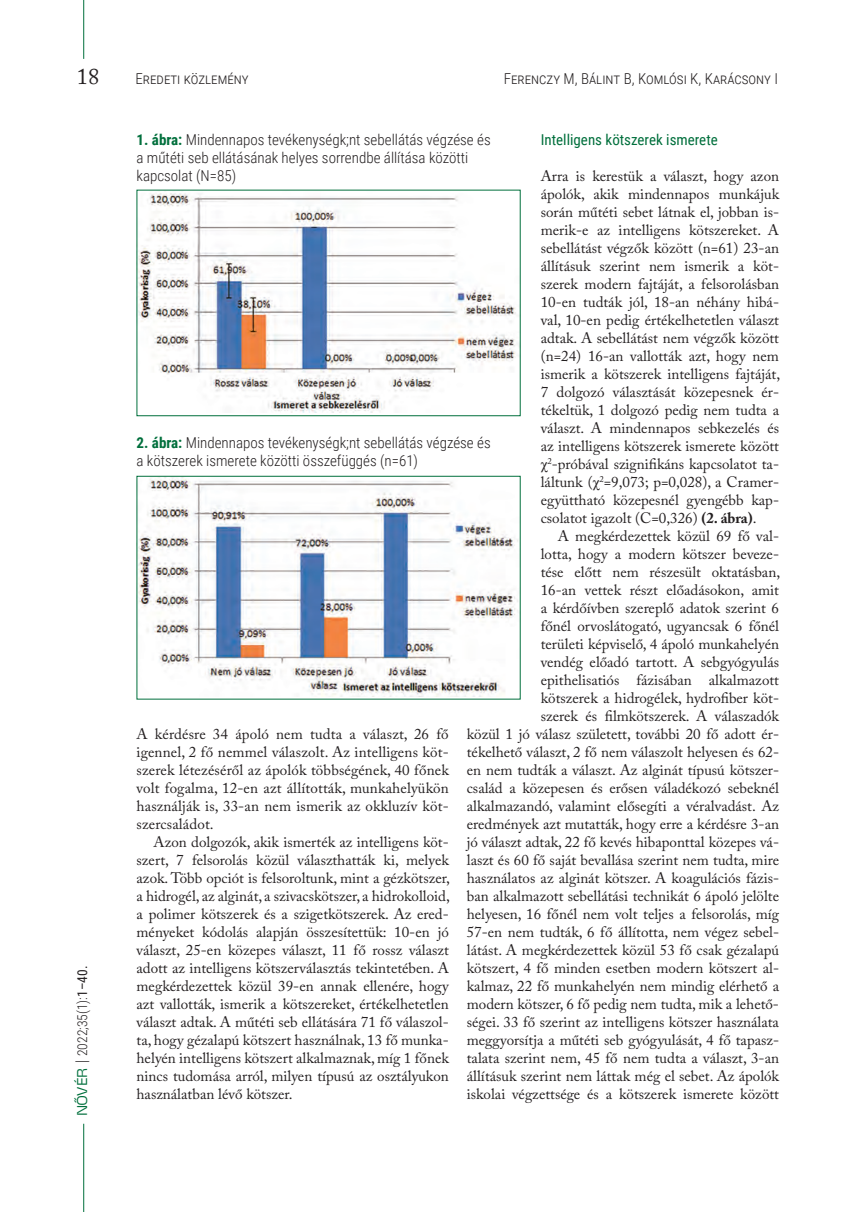
<style>
.page{position:relative;width:851px;height:1212px;background:#fff}
.page>*{position:absolute;margin:0;border:0;box-sizing:border-box;transform-origin:0 0}
.t1{font:22.5px "Adobe Caslon Pro";color:#231f20}
.t2{font:15px/18px "Adobe Caslon Pro";color:#231f20;text-align:justify}
.t3{font:300 15px/18px "Roboto Condensed";color:#231f20}
.t4{font:15px "Roboto Condensed";color:#006f3c}
.t5{font:300 13.5px "Roboto Condensed";color:#231f20}
.s1{font-family:"Max OT";color:#006f3c}
.s2{font-family:"Adobe Caslon Pro";font-weight:400}
.s3{font-weight:400}
.s4{font-weight:700;color:#006f3c}
.s5{font-family:"Times New Roman"}
.s6{font-weight:700}
</style>
<div class="page">
<hr style="left:83px;top:1123px;width:1px;height:88px;background:#006f3c">
<hr style="left:83px;top:0;width:1px;height:59px;background:#006f3c">
<img style="left:138px;top:193px;width:378px;height:220px">
<img style="left:138px;top:478px;width:380px;height:218px">
<div style="left:136px;top:476px;width:384px;height:223px;border:1px solid #006f3c"></div>
<h1 class="t1" style="left:77px;top:63px;width:24px">18</h1>
<p class="t3" style="left:135px;top:69px;width:115px">Eredeti közlemény</p>
<p class="t3" style="left:503px;top:69px;width:275px">Ferenczy M, Bálint B, Komlósi K, Karácsony I</p>
<p class="t5" style="left:73px;top:1115px;width:152px;rotate:-90deg"><span class="s1">NŐVÉR</span> <span class="s2">|</span> 2022;35(1):<span class="s3">1–40.</span></p>
<p class="t3" style="left:136px;top:130px;width:355px"><span class="s4">1. ábra:</span> Mindennapos tevékenységk;nt sebellátás végzése és a műtéti seb ellátásának helyes sorrendbe állítása közötti kapcsolat (N=85)</p>
<p class="t4" style="left:540px;top:129px;width:178px">Intelligens kötszerek ismerete</p>
<p class="t2" style="left:540px;top:166px;width:241px">Arra is kerestük a választ, hogy azon ápolók, akik mindennapos munkájuk során műtéti sebet látnak el, jobban is&shy;merik-e az intelligens kötszereket. A sebellátást végzők között (n=61) 23-an állításuk szerint nem ismerik a köt&shy;szerek modern fajtáját, a felsorolásban 10-en tudták jól, 18-an néhány hibá&shy;val, 10-en pedig értékelhetetlen választ adtak. A sebellátást nem végzők között (n=24) 16-an vallották azt, hogy nem ismerik a kötszerek intelligens fajtáját, 7 dolgozó választását közepesnek ér&shy;tékeltük, 1 dolgozó pedig nem tudta a választ. A mindennapos sebkezelés és az intelligens kötszerek ismerete között <span class="s5">χ</span><sup>2</sup>-próbával szignifikáns kapcsolatot ta&shy;láltunk (<span class="s5">χ</span><sup>2</sup>=9,073; p=0,028), a Cramer&shy;együttható közepesnél gyengébb kap&shy;csolatot igazolt (C=0,326) <span class="s6">(2. ábra)</span>.</p>
<p class="t2" style="left:466px;top:526px;width:315px;text-align:right">A megkérdezettek közül 69 fő val-<br>lotta, hogy a modern kötszer beveze-<br>tése előtt nem részesült oktatásban,<br>16-an vettek részt előadásokon, amit<br>a kérdőívben szereplő adatok szerint 6<br>főnél orvoslátogató, ugyancsak 6 főnél<br>területi képviselő, 4 ápoló munkahelyén<br>vendég előadó tartott. A sebgyógyulás epithelisatiós fázisában alkalmazott<br>kötszerek a hidrogélek, hydrofiber köt-<br>szerek és filmkötszerek. A válaszadók<br>közül 1 jó válasz született, további 20 fő adott ér&shy;tékelhető választ, 2 fő nem válaszolt helyesen és 62- en nem tudták a választ. Az alginát típusú kötszer&shy;család a közepesen és erősen váladékozó sebeknél alkalmazandó, valamint elősegíti a véralvadást. Az eredmények azt mutatták, hogy erre a kérdésre 3-an jó választ adtak, 22 fő kevés hibaponttal közepes vá&shy;laszt és 60 fő saját bevallása szerint nem tudta, mire használatos az alginát kötszer. A koagulációs fázis&shy;ban alkalmazott sebellátási technikát 6 ápoló jelölte helyesen, 16 főnél nem volt teljes a felsorolás, míg 57-en nem tudták, 6 fő állította, nem végez sebel&shy;látást. A megkérdezettek közül 53 fő csak gézalapú kötszert, 4 fő minden esetben modern kötszert al&shy;kalmaz, 22 fő munkahelyén nem mindig elérhető a modern kötszer, 6 fő pedig nem tudta, mik a lehető&shy;ségei. 33 fő szerint az intelligens kötszer használata meggyorsítja a műtéti seb gyógyulását, 4 fő tapasz&shy;talata szerint nem, 45 fő nem tudta a választ, 3-an állításuk szerint nem láttak még el sebet. Az ápolók iskolai végzettsége és a kötszerek ismerete között</p>
<p class="t3" style="left:136px;top:433px;width:355px"><span class="s4">2. ábra:</span> Mindennapos tevékenységk;nt sebellátás végzése és a kötszerek ismerete közötti összefüggés (n=61)</p>
<p class="t2" style="left:136px;top:724px;width:314px">A kérdésre 34 ápoló nem tudta a választ, 26 fő igennel, 2 fő nemmel válaszolt. Az intelligens köt&shy;szerek létezéséről az ápolók többségének, 40 főnek volt fogalma, 12-en azt állították, munkahelyükön használják is, 33-an nem ismerik az okkluzív köt&shy;szercsaládot.</p>
<p class="t2" style="left:136px;top:832px;width:315px;text-indent:17px">Azon dolgozók, akik ismerték az intelligens köt&shy;szert, 7 felsorolás közül választhatták ki, melyek azok. Több opciót is felsoroltunk, mint a gézkötszer, a hidrogél, az alginát, a szivacskötszer, a hidrokolloid, a polimer kötszerek és a szigetkötszerek. Az ered&shy;ményeket kódolás alapján összesítettük: 10-en jó választ, 25-en közepes választ, 11 fő rossz választ adott az intelligens kötszerválasztás tekintetében. A megkérdezettek közül 39-en annak ellenére, hogy azt vallották, ismerik a kötszereket, értékelhetetlen választ adtak. A műtéti seb ellátására 71 fő válaszol&shy;ta, hogy gézalapú kötszert használnak, 13 fő munka&shy;helyén intelligens kötszert alkalmaznak, míg 1 főnek nincs tudomása arról, milyen típusú az osztályukon használatban lévő kötszer.</p>
</div>
